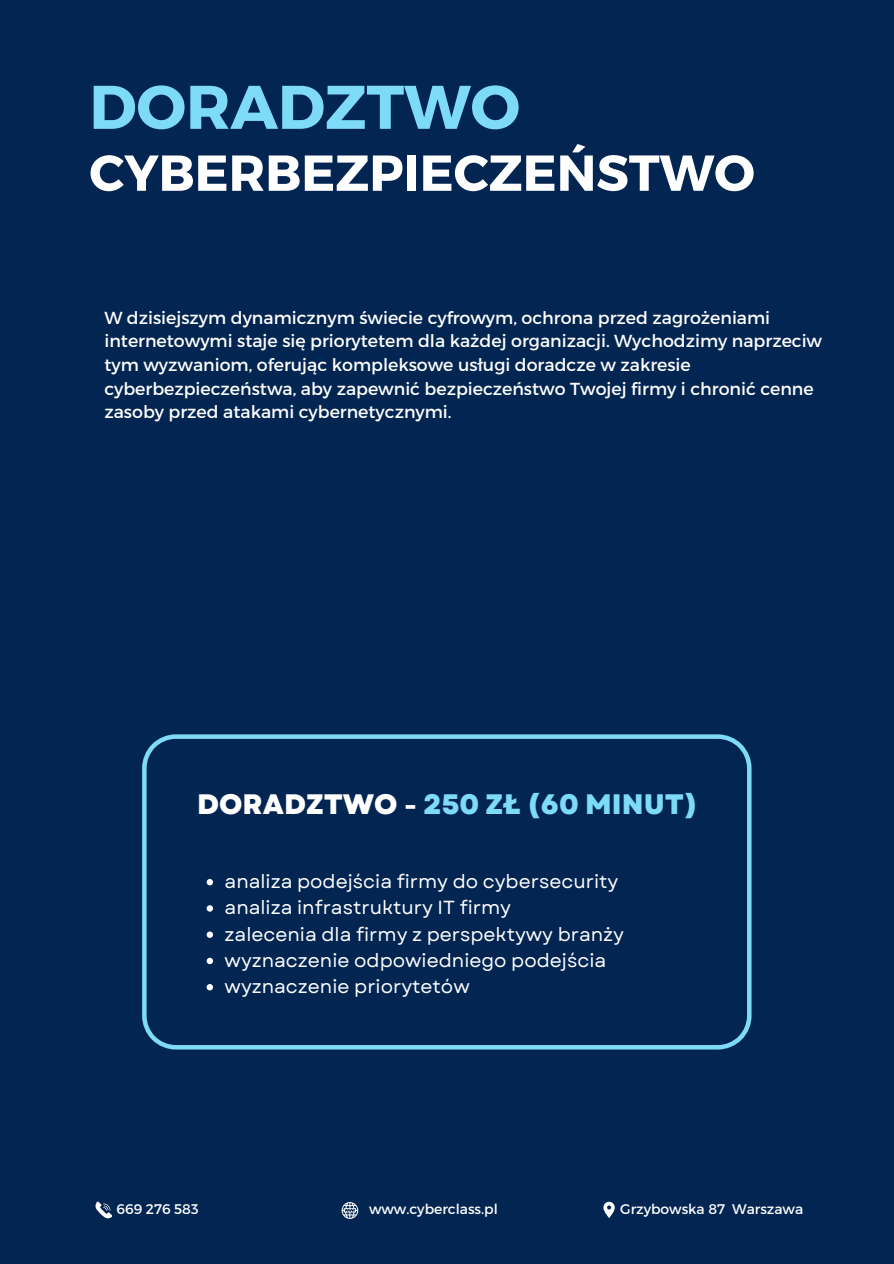
<style>
.page{position:relative;width:894px;height:1264px;background:#fff}
.page>*{position:absolute;margin:0;border:0;box-sizing:border-box;transform-origin:0 0}
.t1{font:700 61.5px "Montserrat";color:#7edbf8}
.t2{font:700 50.4px "Montserrat";color:#fff}
.t3{font:800 28.05px "Garet";color:#7edbf8}
.t4{font:18.9px "Garet";color:#fff}
.t5{font:17.4px/23.7px "Montserrat";color:#fff}
.t6{font:13.95px "Montserrat";color:#fff}
.s1{color:#fff}
</style>
<div class="page">
<div style="left:0;top:0;width:893px;height:1263px;background:#032552"></div>
<svg style="left:95px;top:1201px;width:17px;height:17px"></svg>
<svg style="left:341px;top:1202px;width:17px;height:16px"></svg>
<svg style="left:603px;top:1201px;width:11px;height:16px"></svg>
<svg style="left:142px;top:734px;width:609px;height:315px"></svg>
<svg style="left:206px;top:879px;width:7px;height:6px"></svg>
<svg style="left:206px;top:905px;width:7px;height:6px"></svg>
<svg style="left:206px;top:931px;width:7px;height:6px"></svg>
<svg style="left:206px;top:957px;width:7px;height:7px"></svg>
<svg style="left:206px;top:984px;width:7px;height:6px"></svg>
<h1 class="t1" style="left:89px;top:67px;width:432px">DORADZTWO</h1>
<h2 class="t2" style="left:89px;top:140px;width:666px">CYBERBEZPIECZEŃSTWO</h2>
<h4 class="t5" style="left:104px;top:305px;width:719px">W dzisiejszym dynamicznym świecie cyfrowym, ochrona przed zagrożeniami internetowymi staje się priorytetem dla każdej organizacji. Wychodzimy naprzeciw tym wyzwaniom, oferując kompleksowe usługi doradcze w zakresie cyberbezpieczeństwa, aby zapewnić bezpieczeństwo Twojej firmy i chronić cenne zasoby przed atakami cybernetycznymi.</h4>
<p class="t3" style="left:197px;top:784px;width:502px"><span class="s1">DORADZTWO -</span> 250 ZŁ (60 MINUT)</p>
<p class="t4" style="left:224px;top:868px;width:395px">analiza podejścia firmy do cybersecurity</p>
<p class="t4" style="left:224px;top:894px;width:288px">analiza infrastruktury IT firmy</p>
<p class="t4" style="left:224px;top:920px;width:401px">zalecenia dla firmy z perspektywy branży</p>
<p class="t4" style="left:224px;top:946px;width:383px">wyznaczenie odpowiedniego podejścia</p>
<p class="t4" style="left:224px;top:973px;width:246px">wyznaczenie priorytetów</p>
<h3 class="t6" style="left:117px;top:1199px;width:83px">669 276 583</h3>
<p class="t6" style="left:369px;top:1199px;width:130px">www.cyberclass.pl</p>
<p class="t6" style="left:620px;top:1199px;width:184px">Grzybowska 87 Warszawa</p>
</div>
